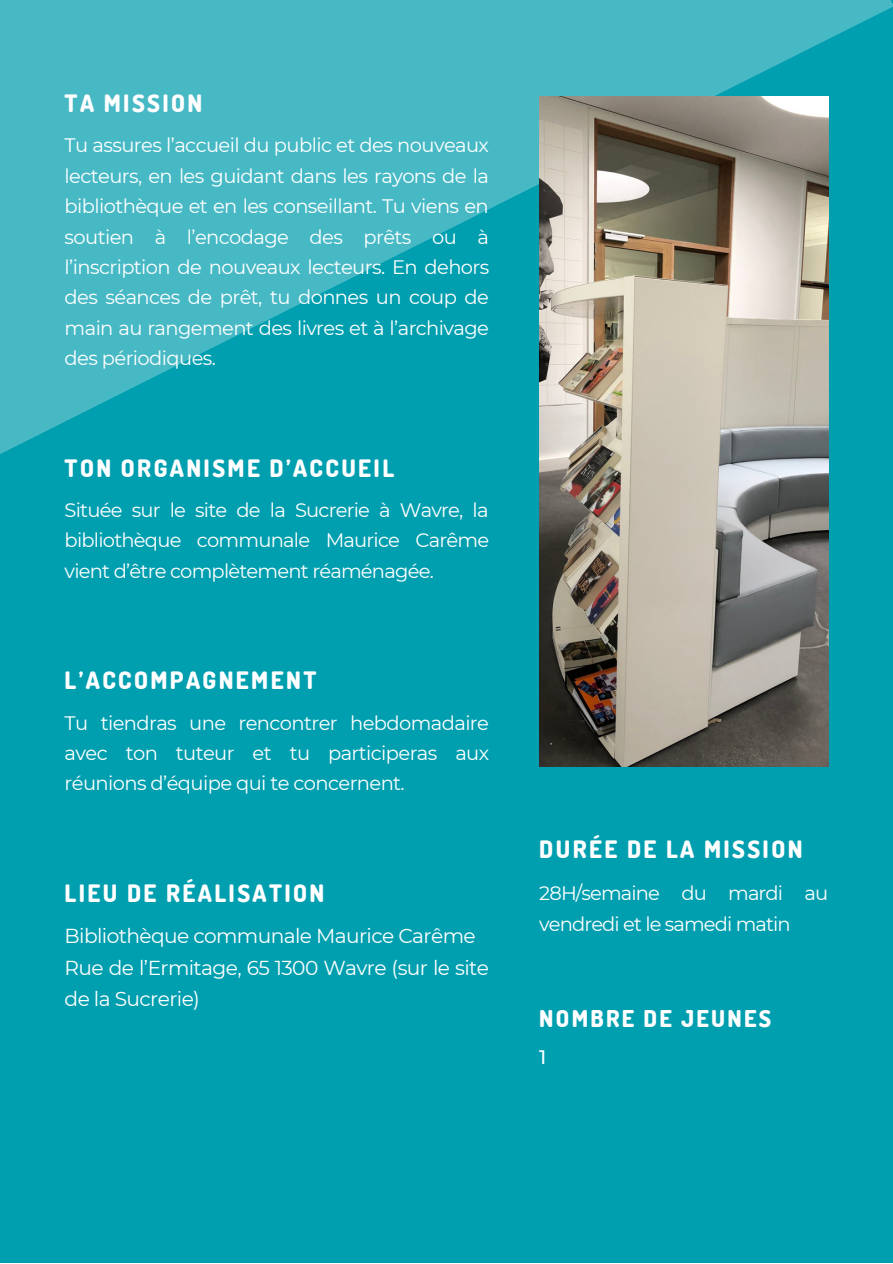
<style>
.page{position:relative;width:893px;height:1264px;background:#fff}
.page>*{position:absolute;margin:0;border:0;box-sizing:border-box;transform-origin:0 0}
.t1{font:800 24px "Dosis";letter-spacing:.1em;color:#fff}
.t2{font:800 23.1px "Dosis";letter-spacing:.1em;color:#fff}
.t3{font:20.25px/31.5px "Montserrat";letter-spacing:-.03em;color:#fff}
.t4{font:19.5px/30.3px "Montserrat";letter-spacing:-.03em;color:#fff;text-align:justify}
.t5{font:500 19.5px "Montserrat";color:#fff}
</style>
<div class="page">
<div style="left:0;top:0;width:892px;height:1262px;background:#009fb0"></div>
<svg style="left:0;top:0;width:892px;height:454px;fill:#46b9c5"></svg>
<img style="left:539px;top:96px;width:289px;height:670px">
<p class="t1" style="left:65px;top:87px;width:139px">TA MISSION</p>
<p class="t4" style="left:65px;top:130px;width:426px">Tu assures l’accueil du public et des nouveaux lecteurs, en les guidant dans les rayons de la bibliothèque et en les conseillant. Tu viens en soutien à l’encodage des prêts ou à l’inscription de nouveaux lecteurs. En dehors des séances de prêt, tu donnes un coup de main au rangement des livres et à l’archivage des périodiques.</p>
<p class="t1" style="left:65px;top:452px;width:331px">TON ORGANISME D’ACCUEIL</p>
<p class="t4" style="left:65px;top:495px;width:426px">Située sur le site de la Sucrerie à Wavre, la bibliothèque communale Maurice Carême vient d’être complètement réaménagée.</p>
<p class="t1" style="left:65px;top:664px;width:253px">L’ACCOMPAGNEMENT</p>
<p class="t4" style="left:65px;top:707px;width:426px">Tu tiendras une rencontrer hebdomadaire avec ton tuteur et tu participeras aux réunions d’équipe qui te concernent.</p>
<p class="t1" style="left:65px;top:877px;width:261px">LIEU DE RÉALISATION</p>
<p class="t3" style="left:65px;top:920px;width:412px">Bibliothèque communale Maurice Carême</p>
<p class="t3" style="left:65px;top:951px;width:426px">Rue de l’Ermitage, 65 1300 Wavre (sur le site de la Sucrerie)</p>
<p class="t1" style="left:539px;top:832px;width:265px">DURÉE DE LA MISSION</p>
<p class="t4" style="left:539px;top:878px;width:290px">28H/semaine du mardi au vendredi et le samedi matin</p>
<p class="t2" style="left:539px;top:1003px;width:233px">NOMBRE DE JEUNES</p>
<p class="t5" style="left:539px;top:1045px;width:9px">1</p>
</div>
